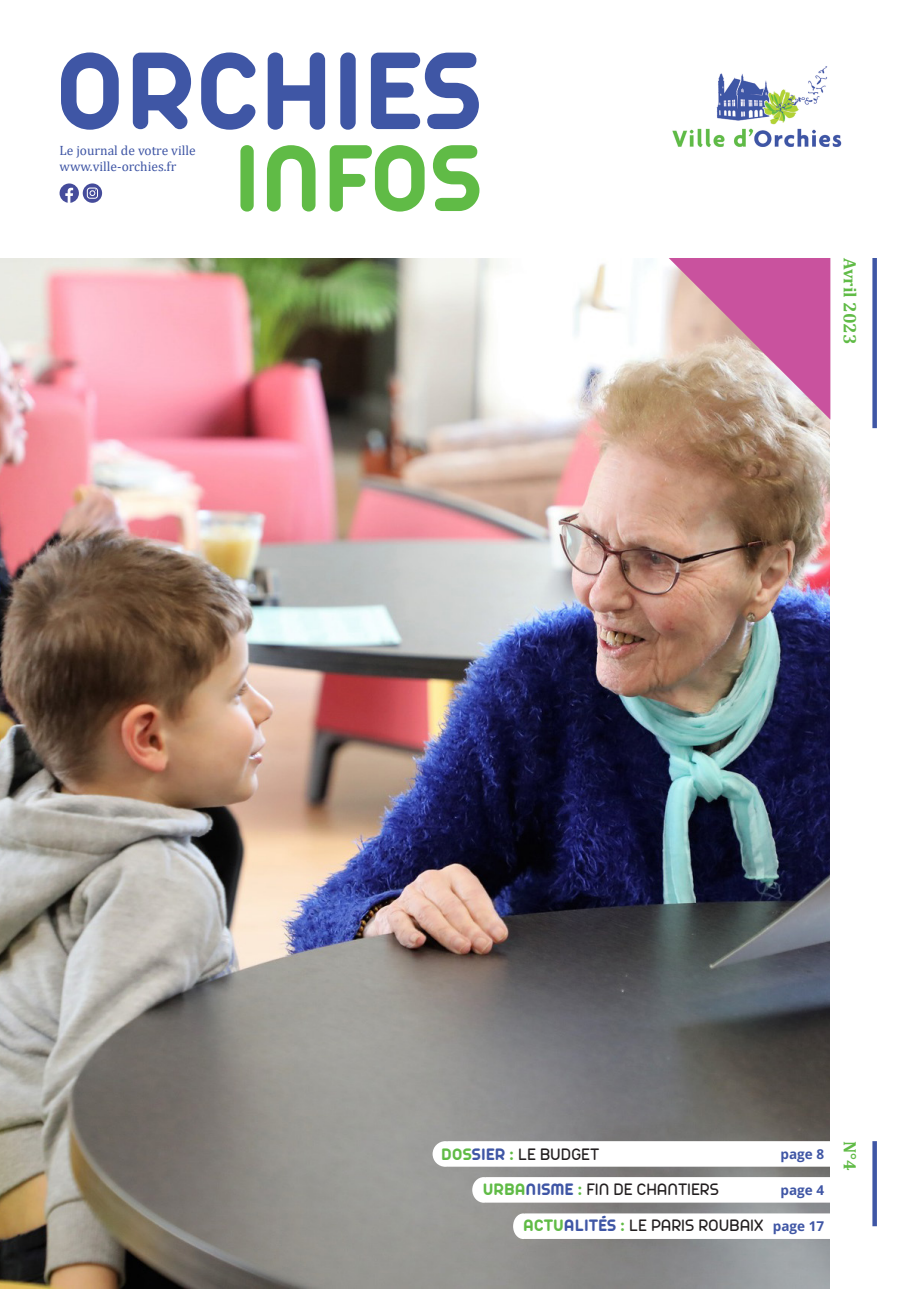
<style>
.page{position:relative;width:919px;height:1289px;background:#fff}
.page>*{position:absolute;margin:0;border:0;box-sizing:border-box;transform-origin:0 0}
.t1{font:700 118.5px "Arista Pro Trial";color:#3f56a5}
.t2{font:700 102px "Arista Pro Trial";color:#60bb46}
.t3{font:18px "Arista Pro Trial";color:#231f20}
.t4{font:700 18px "Cambria";color:#60bb46}
.t5{font:13.5px "Cambria Math";color:#3f56a5}
.t6{font:700 13.5px "Open Sans";color:#3f56a5}
.s1{font-weight:700;color:#60bb46}
.s2{font-weight:700;color:#3f56a5}
</style>
<div class="page">
<img style="left:672px;top:66px;width:170px;height:82px">
<svg style="left:60px;top:183px;width:42px;height:20px"></svg>
<img style="left:0;top:259px;width:829px;height:1029px">
<svg style="left:872px;top:258px;width:4px;height:170px"></svg>
<svg style="left:872px;top:1141px;width:4px;height:85px"></svg>
<svg style="left:432px;top:1141px;width:398px;height:25px"></svg>
<svg style="left:472px;top:1177px;width:358px;height:25px"></svg>
<svg style="left:513px;top:1213px;width:317px;height:25px"></svg>
<svg style="left:668px;top:258px;width:162px;height:161px;background:#cd89a4"></svg>
<p class="t1" style="left:54px;top:19px;width:430px">ORCHIES</p>
<p class="t2" style="left:234px;top:116px;width:250px">INFOS</p>
<p class="t5" style="left:60px;top:143px;width:138px">Le journal de votre ville</p>
<p class="t5" style="left:60px;top:159px;width:118px">www.ville-orchies.fr</p>
<p class="t4" style="left:862px;top:258px;width:88px;rotate:90deg">Avril 2023</p>
<p class="t3" style="left:441px;top:1143px;width:160px"><span class="s1">DOS</span><span class="s2">SIER</span> <span class="s1">:</span> LE BUDGET</p>
<p class="t3" style="left:483px;top:1178px;width:237px"><span class="s1">URBA</span><span class="s2">NISME</span> <span class="s1">:</span> FIN DE CHANTIERS</p>
<p class="t3" style="left:523px;top:1215px;width:241px"><span class="s1">ACTU</span><span class="s2">ALITÉS</span> <span class="s1">:</span> LE PARIS ROUBAIX</p>
<p class="t6" style="left:780px;top:1144px;width:45px">page 8</p>
<p class="t6" style="left:780px;top:1180px;width:45px">page 4</p>
<p class="t6" style="left:772px;top:1217px;width:53px">page 17</p>
<p class="t4" style="left:862px;top:1141px;width:31px;rotate:90deg">N°4</p>
</div>
